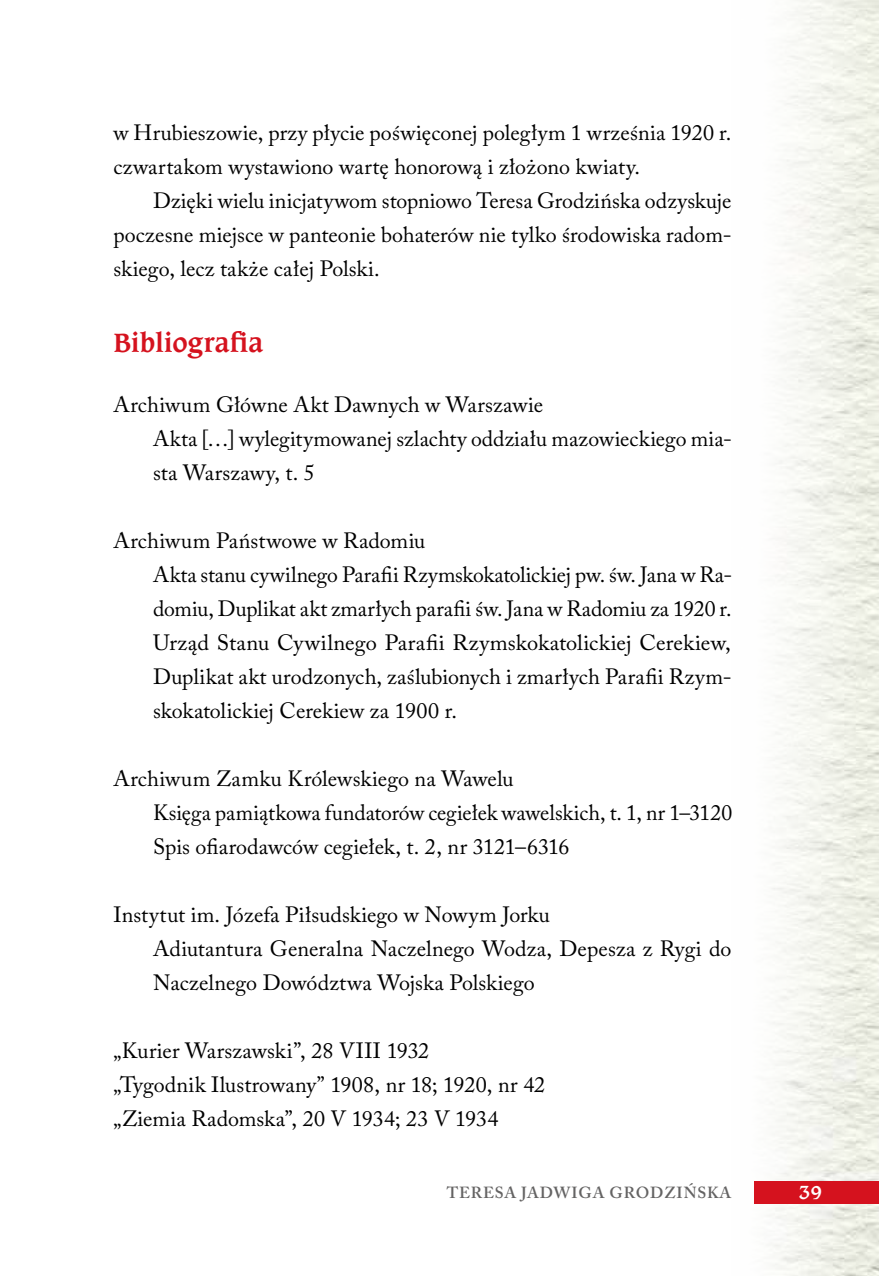
<style>
.page{position:relative;width:879px;height:1276px;background:#fff}
.page>*{position:absolute;margin:0;border:0;box-sizing:border-box;transform-origin:0 0}
.t1{font:700 28px "Caxton Bk EU";letter-spacing:-.01em;color:#d5121e}
.t2{font:22px/34px "Adobe Caslon Pro";letter-spacing:.005em;color:#000}
.t3{font:700 20px "Caxton Bk EU";color:#fff}
.t4{font:600 16px "Adobe Caslon Pro";letter-spacing:.055em;color:#646363}
</style>
<div class="page">
<img style="left:754px;top:0;width:125px;height:1276px">
<div style="left:754px;top:1181px;width:125px;height:22px;background:#d5121e"></div>
<p class="t2" style="left:113px;top:115px;width:619px">w Hrubieszowie, przy płycie poświęconej poległym 1 września 1920 r. czwartakom wystawiono wartę honorową i złożono kwiaty.</p>
<p class="t2" style="left:113px;top:183px;width:619px;text-align:justify;text-indent:40px">Dzięki wielu inicjatywom stopniowo Teresa Grodzińska odzyskuje poczesne miejsce w panteonie bohaterów nie tylko środowiska radom&shy;skiego, lecz także całej Polski.</p>
<p class="t1" style="left:113px;top:325px;width:152px">Bibliografia</p>
<p class="t2" style="left:153px;top:387px;width:580px;text-indent:-40px">Archiwum Główne Akt Dawnych w Warszawie<br>Akta […] wylegitymowanej szlachty oddziału mazowieckiego mia&shy;sta Warszawy, t. 5</p>
<p class="t2" style="left:153px;top:523px;width:580px;text-indent:-40px">Archiwum Państwowe w Radomiu<br>Akta stanu cywilnego Parafii Rzymskokatolickiej pw. św. Jana w Ra&shy;domiu, Duplikat akt zmarłych parafii św. Jana w Radomiu za 1920 r.<br>Urząd Stanu Cywilnego Parafii Rzymskokatolickiej Cerekiew, Duplikat akt urodzonych, zaślubionych i zmarłych Parafii Rzym&shy;skokatolickiej Cerekiew za 1900 r.</p>
<p class="t2" style="left:153px;top:761px;width:581px;text-indent:-40px">Archiwum Zamku Królewskiego na Wawelu<br>Księga pamiątkowa fundatorów cegiełek wawelskich, t. 1, nr 1–3120<br>Spis ofiarodawców cegiełek, t. 2, nr 3121–6316</p>
<p class="t2" style="left:153px;top:897px;width:580px;text-indent:-40px">Instytut im. Józefa Piłsudskiego w Nowym Jorku<br>Adiutantura Generalna Naczelnego Wodza, Depesza z Rygi do<br>Naczelnego Dowództwa Wojska Polskiego</p>
<p class="t2" style="left:113px;top:1033px;width:433px">„Kurier Warszawski”, 28 VIII 1932<br>„Tygodnik Ilustrowany” 1908, nr 18; 1920, nr 42 „Ziemia Radomska”, 20 V 1934; 23 V 1934</p>
<p class="t4" style="left:447px;top:1183px;width:286px">TERESA JADWIGA GRODZIŃSKA</p>
<p class="t3" style="left:799px;top:1179px;width:25px">39</p>
</div>
